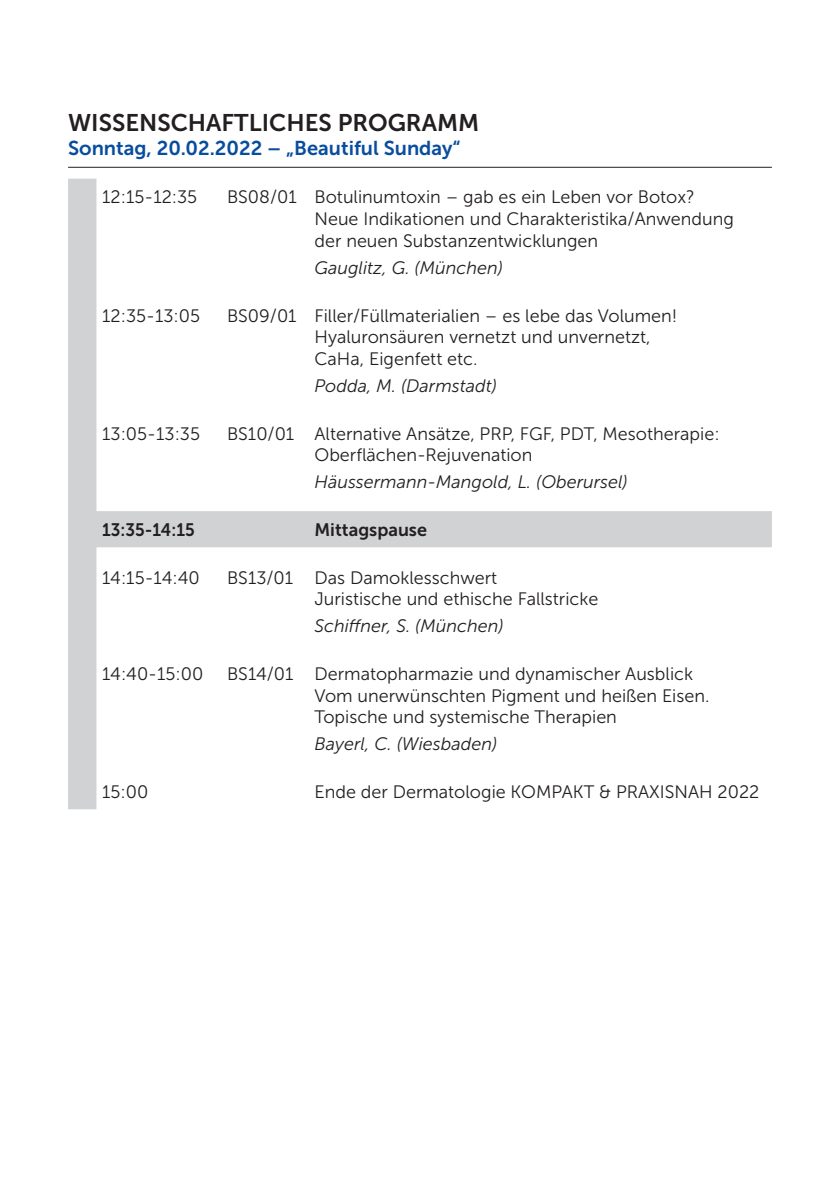
<style>
.page{position:relative;width:840px;height:1191px;background:#fff}
.page>*{position:absolute;margin:0;border:0;box-sizing:border-box;transform-origin:0 0}
.t1{font:24px "Museo Sans 700";color:#231f20}
.t2{font:20px "Museo Sans 700";color:#084d9e}
.t3{font:18px/21.6px "Museo Sans 300";color:#231f20}
.t4{font:italic 18px "Museo Sans 300";color:#231f20}
.t5{font:18px "Museo Sans 700";color:#231f20}
.t6{font:18px "Museo Sans 700";color:#231f20;scale:.94 1}
</style>
<div class="page">
<hr style="left:68px;top:167px;width:703px;height:1px;background:#231f20">
<svg style="left:68px;top:179px;width:703px;height:630px"></svg>
<h1 class="t1" style="left:68px;top:110px;width:412px">WISSENSCHAFTLICHES PROGRAMM</h1>
<p class="t2" style="left:68px;top:137px;width:394px">Sonntag, 20.02.2022 – „Beautiful Sunday“</p>
<p class="t3" style="left:102px;top:187px;width:97px">12:15-12:35</p>
<p class="t3" style="left:314px;top:187px;width:421px;text-indent:-87px">BS08/01 Botulinumtoxin – gab es ein Leben vor Botox?<br>Neue Indikationen und Charakteristika/Anwendung der neuen Substanzentwicklungen</p>
<p class="t4" style="left:314px;top:258px;width:190px">Gauglitz, G. (München)</p>
<p class="t3" style="left:102px;top:305px;width:99px">12:35-13:05</p>
<p class="t3" style="left:314px;top:305px;width:364px;text-indent:-87px">BS09/01 Filler/Füllmaterialien – es lebe das Volumen!<br>Hyaluronsäuren vernetzt und unvernetzt,<br>CaHa, Eigenfett etc.</p>
<p class="t4" style="left:314px;top:376px;width:184px">Podda, M. (Darmstadt)</p>
<p class="t3" style="left:102px;top:423px;width:99px">13:05-13:35</p>
<p class="t3" style="left:314px;top:423px;width:406px;text-indent:-87px">BS10/01 Alternative Ansätze, PRP, FGF, PDT, Mesotherapie:<br>Oberflächen-Rejuvenation</p>
<p class="t4" style="left:314px;top:472px;width:314px">Häussermann-Mangold, L. (Oberursel)</p>
<p class="t6" style="left:102px;top:520px;width:100px">13:35-14:15</p>
<p class="t5" style="left:314px;top:520px;width:114px">Mittagspause</p>
<p class="t3" style="left:102px;top:566px;width:99px">14:15-14:40</p>
<p class="t3" style="left:314px;top:566px;width:285px;text-indent:-87px">BS13/01 Das Damoklesschwert<br>Juristische und ethische Fallstricke</p>
<p class="t4" style="left:314px;top:616px;width:190px">Schiffner, S. (München)</p>
<p class="t3" style="left:102px;top:663px;width:103px">14:40-15:00</p>
<p class="t3" style="left:314px;top:663px;width:396px;text-indent:-87px">BS14/01 Dermatopharmazie und dynamischer Ausblick<br>Vom unerwünschten Pigment und heißen Eisen.<br>Topische und systemische Therapien</p>
<p class="t4" style="left:314px;top:734px;width:184px">Bayerl, C. (Wiesbaden)</p>
<p class="t3" style="left:102px;top:781px;width:48px">15:00</p>
<p class="t3" style="left:314px;top:781px;width:446px">Ende der Dermatologie KOMPAKT &amp; PRAXISNAH 2022</p>
</div>
